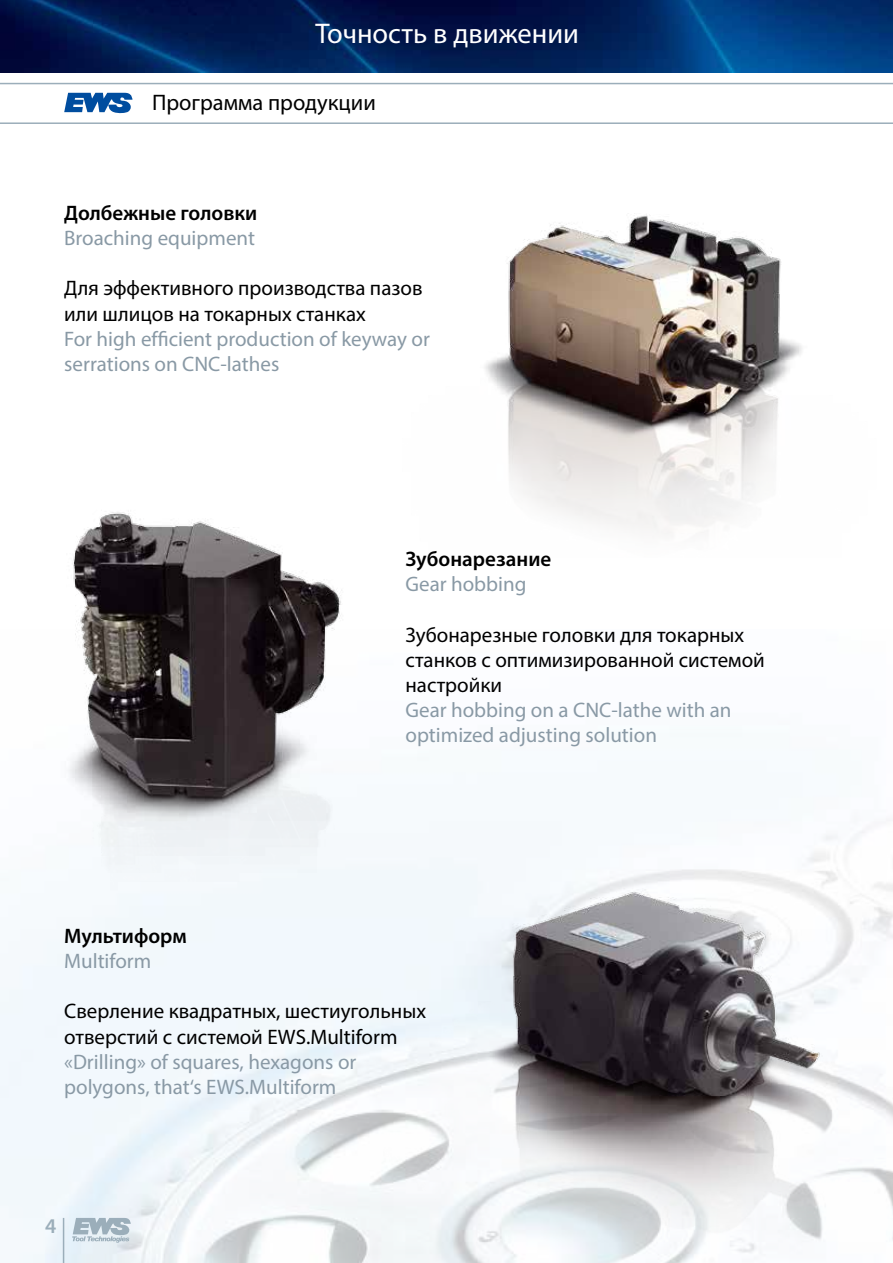
<style>
.page{position:relative;width:893px;height:1263px;background:#fff}
.page>*{position:absolute;margin:0;border:0;box-sizing:border-box;transform-origin:0 0}
.t1{font:28.5px "Myriad Pro";color:#fff}
.t2{font:22.5px "Myriad Pro";color:#000}
.t3{font:21px/25.2px "Myriad Pro";color:#8999a5}
.t4{font:21px/25.2px "Myriad Pro";color:#000}
.t5{font:600 21px "Myriad Pro";color:#000}
.t6{font:600 21px "Myriad Pro";color:#9baeba}
</style>
<div class="page">
<img style="left:0;top:0;width:893px;height:72px">
<hr style="left:0;top:83px;width:893px;height:1px;background:#9baeba">
<hr style="left:0;top:122px;width:893px;height:2px;background:#9baeba">
<svg style="left:64px;top:93px;width:69px;height:21px"></svg>
<img style="left:485px;top:214px;width:317px;height:320px">
<img style="left:374px;top:872px;width:519px;height:370px">
<img style="left:26px;top:512px;width:455px;height:381px">
<hr style="left:63px;top:1218px;width:1px;height:45px;background:#9baeba">
<svg style="left:72px;top:1218px;width:59px;height:25px"></svg>
<h1 class="t1" style="left:315px;top:16px;width:265px">Точность в движении</h1>
<p class="t2" style="left:152px;top:88px;width:225px">Программа продукции</p>
<p class="t5" style="left:64px;top:199px;width:195px">Долбежные головки</p>
<p class="t3" style="left:64px;top:225px;width:192px">Broaching equipment</p>
<p class="t4" style="left:64px;top:275px;width:360px">Для эффективного производства пазов или шлицов на токарных станках</p>
<p class="t3" style="left:64px;top:326px;width:367px">For high efficient production of keyway or serrations on CNC-lathes</p>
<p class="t5" style="left:405px;top:546px;width:147px">Зубонарезание</p>
<p class="t3" style="left:405px;top:571px;width:123px">Gear hobbing</p>
<p class="t4" style="left:405px;top:622px;width:361px">Зубонарезные головки для токарных станков с оптимизированной системой настройки</p>
<p class="t3" style="left:405px;top:697px;width:328px">Gear hobbing on a CNC-lathe with an optimized adjusting solution</p>
<p class="t5" style="left:64px;top:922px;width:124px">Мультиформ</p>
<p class="t3" style="left:64px;top:948px;width:89px">Multiform</p>
<p class="t4" style="left:64px;top:998px;width:363px">Сверление квадратных, шестиугольных отверстий с системой EWS.Multiform</p>
<p class="t3" style="left:64px;top:1049px;width:294px">«Drilling» of squares, hexagons or polygons, that‘s EWS.Multiform</p>
<p class="t6" style="left:45px;top:1212px;width:13px">4</p>
</div>
